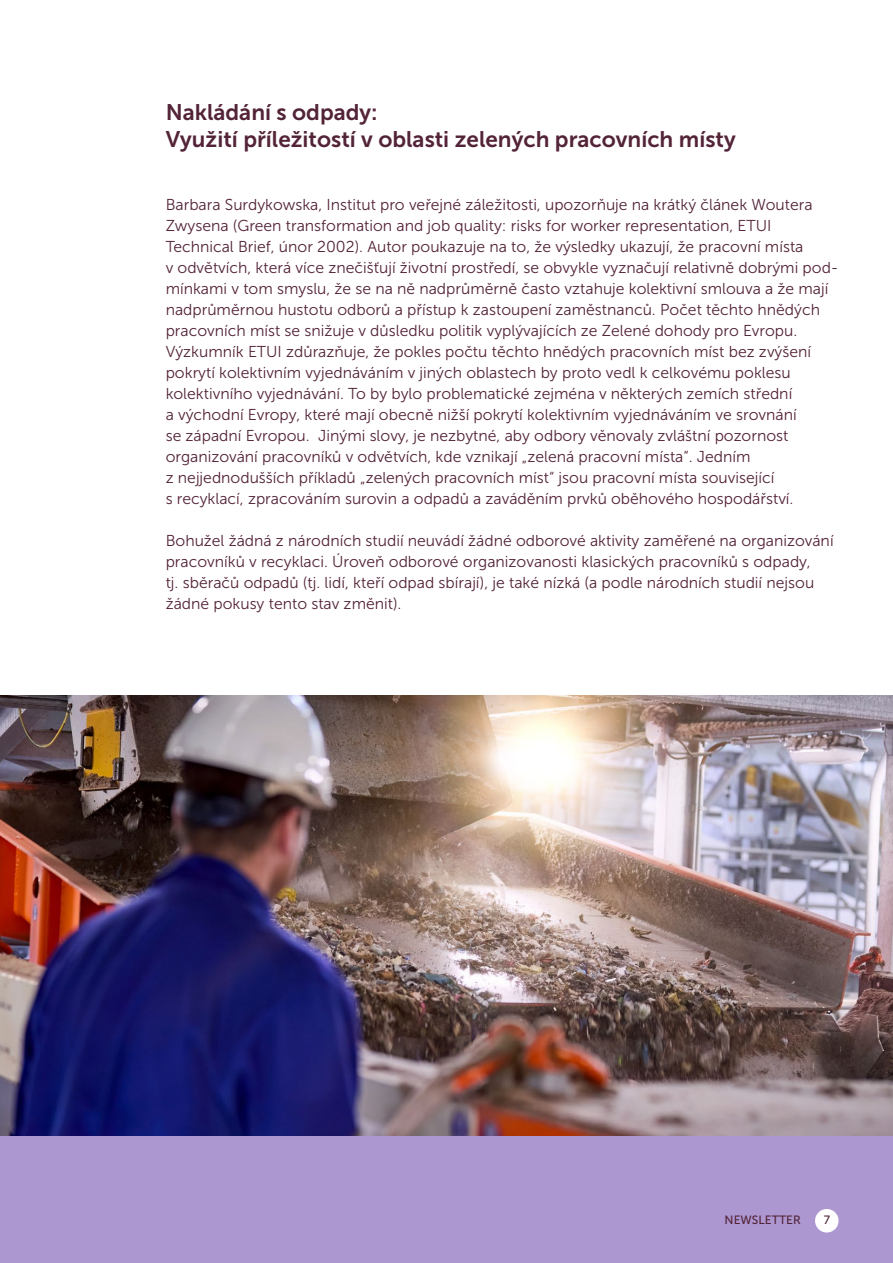
<style>
.page{position:relative;width:893px;height:1263px;background:#fff}
.page>*{position:absolute;margin:0;border:0;box-sizing:border-box;transform-origin:0 0}
.tyt01{font:22.5px "Museo Sans 700";color:#532338}
.tekst_reg{font:15.75px/21px "Museo Sans 300";color:#532338}
.t1{font:12px "Museo Sans 500";color:#532338}
</style>
<div class="page">
<div style="left:0;top:695px;width:893px;height:568px;background:#ad97d1"></div>
<img style="left:0;top:695px;width:893px;height:440px">
<div style="left:815px;top:1209px;width:23px;height:23px;background:#fff;border-radius:50%"></div>
<p class="tyt01" style="left:166px;top:99px;width:214px">Nakládání s odpady:</p>
<p class="tyt01" style="left:166px;top:126px;width:572px">Využití příležitostí v oblasti zelených pracovních místy</p>
<p class="tekst_reg" style="left:166px;top:194px;width:674px">Barbara Surdykowska, Institut pro veřejné záležitosti, upozorňuje na krátký článek Woutera Zwysena (Green transformation and job quality: risks for worker representation, ETUI Technical Brief, únor 2002). Autor poukazuje na to, že výsledky ukazují, že pracovní místa<br>v odvětvích, která více znečišťují životní prostředí, se obvykle vyznačují relativně dobrými pod&shy;mínkami v tom smyslu, že se na ně nadprůměrně často vztahuje kolektivní smlouva a že mají nadprůměrnou hustotu odborů a přístup k zastoupení zaměstnanců. Počet těchto hnědých pracovních míst se snižuje v důsledku politik vyplývajících ze Zelené dohody pro Evropu.<br>Výzkumník ETUI zdůrazňuje, že pokles počtu těchto hnědých pracovních míst bez zvýšení pokrytí kolektivním vyjednáváním v jiných oblastech by proto vedl k celkovému poklesu kolektivního vyjednávání. To by bylo problematické zejména v některých zemích střední<br>a východní Evropy, které mají obecně nižší pokrytí kolektivním vyjednáváním ve srovnání<br>se západní Evropou. Jinými slovy, je nezbytné, aby odbory věnovaly zvláštní pozornost organizování pracovníků v odvětvích, kde vznikají „zelená pracovní místa“. Jedním<br>z nejjednodušších příkladů „zelených pracovních míst“ jsou pracovní místa související<br>s recyklací, zpracováním surovin a odpadů a zaváděním prvků oběhového hospodářství.</p>
<p class="tekst_reg" style="left:166px;top:530px;width:669px">Bohužel žádná z národních studií neuvádí žádné odborové aktivity zaměřené na organizování pracovníků v recyklaci. Úroveň odborové organizovanosti klasických pracovníků s odpady,<br>tj. sběračů odpadů (tj. lidí, kteří odpad sbírají), je také nízká (a podle národních studií nejsou žádné pokusy tento stav změnit).</p>
<p class="t1" style="left:725px;top:1214px;width:78px">NEWSLETTER</p>
<p class="t1" style="left:824px;top:1214px;width:8px">7</p>
</div>
